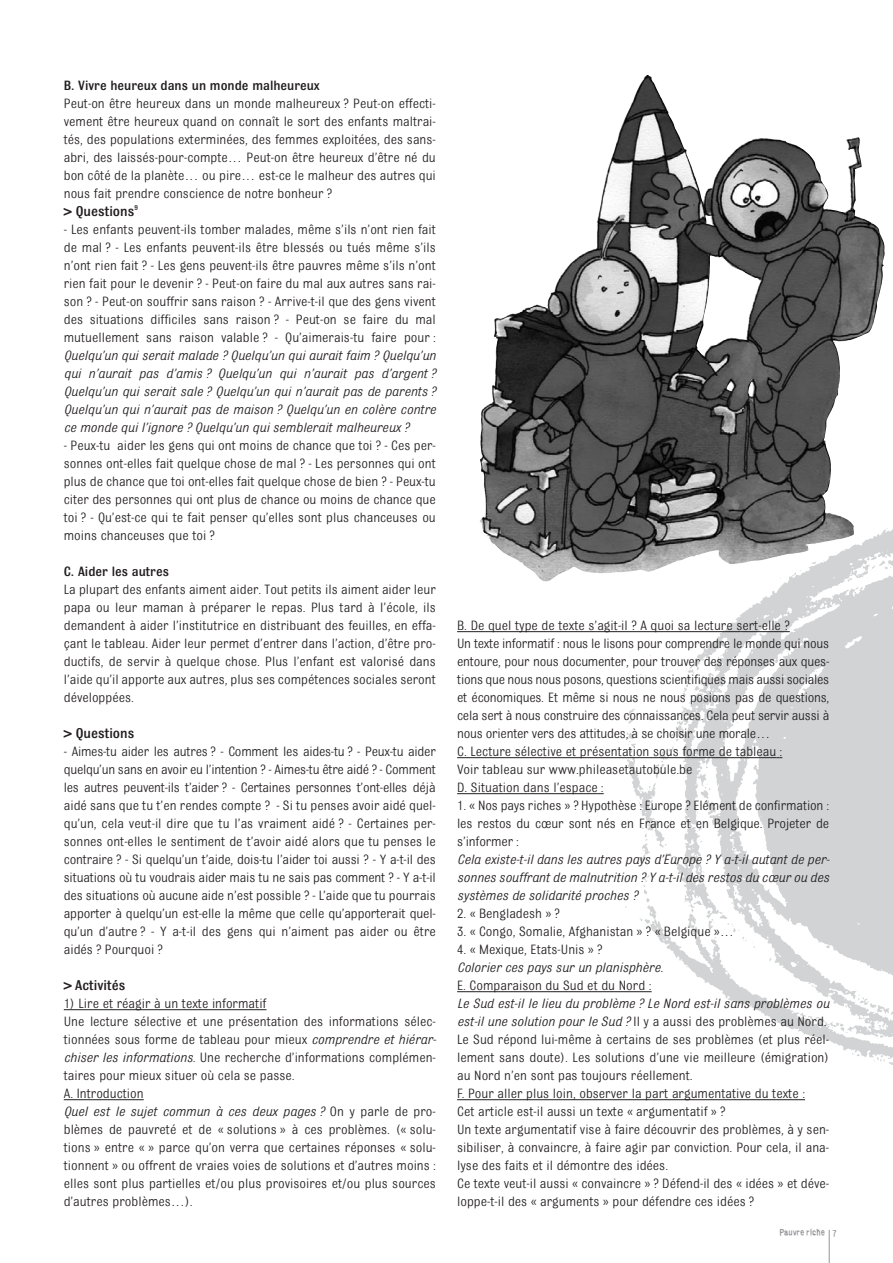
<style>
.page{position:relative;width:893px;height:1263px;background:#fff}
.page>*{position:absolute;margin:0;border:0;box-sizing:border-box;transform-origin:0 0}
.t1{font:500 15px "Bulldog";color:#231f20}
.t2{font:14.25px/18px "Bulldog";color:#231f20;text-align:justify}
.t3{font:14.25px/18px "Bulldog";letter-spacing:-.02em;color:#231f20}
.t4{font:italic 14.25px/18px "Bulldog";color:#231f20;text-align:justify}
.t5{font:500 14.25px "Bulldog";color:#231f20}
.t6{font:9px "Bull Inked";color:#939598}
.s1{font-style:italic}
</style>
<div class="page">
<hr style="left:829px;top:1230px;width:1px;height:33px;background:#939598">
<hr style="left:64px;top:1009px;width:202px;height:1px;background:#231f20">
<hr style="left:64px;top:1099px;width:80px;height:1px;background:#231f20">
<img style="left:480px;top:137px;width:405px;height:445px">
<img style="left:595px;top:409px;width:298px;height:692px">
<hr style="left:457px;top:631px;width:333px;height:1px;background:#231f20">
<hr style="left:457px;top:757px;width:319px;height:1px;background:#231f20">
<hr style="left:457px;top:793px;width:141px;height:1px;background:#231f20">
<hr style="left:457px;top:991px;width:195px;height:1px;background:#231f20">
<hr style="left:457px;top:1099px;width:348px;height:1px;background:#231f20">
<p class="t5" style="left:64px;top:81px;width:257px">B. Vivre heureux dans un monde malheureux</p>
<p class="t2" style="left:64px;top:95px;width:374px">Peut-on être heureux dans un monde malheureux ? Peut-on effecti&shy;vement être heureux quand on connaît le sort des enfants maltrai&shy;tés, des populations exterminées, des femmes exploitées, des sans&shy;abri, des laissés-pour-compte… Peut-on être heureux d’être né du bon côté de la planète… ou pire… est-ce le malheur des autres qui nous fait prendre conscience de notre bonheur ?</p>
<p class="t1" style="left:64px;top:206px;width:76px">&gt; Questions<sup>9</sup></p>
<p class="t2" style="left:64px;top:221px;width:374px">- Les enfants peuvent-ils tomber malades, même s’ils n’ont rien fait de mal ? - Les enfants peuvent-ils être blessés ou tués même s’ils n’ont rien fait ? - Les gens peuvent-ils être pauvres même s’ils n’ont rien fait pour le devenir ? - Peut-on faire du mal aux autres sans rai&shy;son ? - Peut-on souffrir sans raison ? - Arrive-t-il que des gens vivent des situations difficiles sans raison ? - Peut-on se faire du mal mutuellement sans raison valable ? - Qu’aimerais-tu faire pour :</p>
<p class="t4" style="left:64px;top:347px;width:374px">Quelqu’un qui serait malade ? Quelqu’un qui aurait faim ? Quelqu’un qui n’aurait pas d’amis ? Quelqu’un qui n’aurait pas d’argent ?<br>Quelqu’un qui serait sale ? Quelqu’un qui n’aurait pas de parents ?<br>Quelqu’un qui n’aurait pas de maison ? Quelqu’un en colère contre ce monde qui l’ignore ? Quelqu’un qui semblerait malheureux ?</p>
<p class="t2" style="left:64px;top:437px;width:374px">- Peux-tu aider les gens qui ont moins de chance que toi ? - Ces per&shy;sonnes ont-elles fait quelque chose de mal ? - Les personnes qui ont plus de chance que toi ont-elles fait quelque chose de bien ? - Peux-tu citer des personnes qui ont plus de chance ou moins de chance que toi ? - Qu’est-ce qui te fait penser qu’elles sont plus chanceuses ou moins chanceuses que toi ?</p>
<p class="t5" style="left:64px;top:567px;width:107px">C. Aider les autres</p>
<p class="t2" style="left:64px;top:581px;width:374px">La plupart des enfants aiment aider. Tout petits ils aiment aider leur papa ou leur maman à préparer le repas. Plus tard à l’école, ils demandent à aider l’institutrice en distribuant des feuilles, en effa&shy;çant le tableau. Aider leur permet d’entrer dans l’action, d’être pro&shy;ductifs, de servir à quelque chose. Plus l’enfant est valorisé dans l’aide qu’il apporte aux autres, plus ses compétences sociales seront développées.</p>
<p class="t1" style="left:64px;top:728px;width:72px">&gt; Questions</p>
<p class="t2" style="left:64px;top:743px;width:374px">- Aimes-tu aider les autres ? - Comment les aides-tu ? - Peux-tu aider quelqu’un sans en avoir eu l’intention ? - Aimes-tu être aidé ? - Comment les autres peuvent-ils t’aider ? - Certaines personnes t’ont-elles déjà aidé sans que tu t’en rendes compte ? - Si tu penses avoir aidé quel&shy;qu’un, cela veut-il dire que tu l’as vraiment aidé ? - Certaines per&shy;sonnes ont-elles le sentiment de t’avoir aidé alors que tu penses le contraire ? - Si quelqu’un t’aide, dois-tu l’aider toi aussi ? - Y a-t-il des situations où tu voudrais aider mais tu ne sais pas comment ? - Y a-t-il des situations où aucune aide n’est possible ? - L’aide que tu pourrais apporter à quelqu’un est-elle la même que celle qu’apporterait quel&shy;qu’un d’autre ? - Y a-t-il des gens qui n’aiment pas aider ou être aidés ? Pourquoi ?</p>
<p class="t1" style="left:64px;top:980px;width:63px">&gt; Activités</p>
<p class="t2" style="left:64px;top:995px;width:374px;text-align:left">1) Lire et réagir à un texte informatif<br>Une lecture sélective et une présentation des informations sélec&shy;tionnées sous forme de tableau pour mieux <span class="s1">comprendre et hiérar&shy;chiser les informations</span>. Une recherche d’informations complémen&shy;taires pour mieux situer où cela se passe.<br>A. Introduction<br><span class="s1">Quel est le sujet commun à ces deux pages ?</span> On y parle de pro&shy;blèmes de pauvreté et de « solutions » à ces problèmes. (« solu&shy;tions » entre « » parce qu’on verra que certaines réponses « solu&shy;tionnent » ou offrent de vraies voies de solutions et d’autres moins : elles sont plus partielles et/ou plus provisoires et/ou plus sources d’autres problèmes…).</p>
<p class="t3" style="left:457px;top:617px;width:374px">B. De quel type de texte s’agit-il ? A quoi sa lecture sert-elle ?<br>Un texte informatif : nous le lisons pour comprendre le monde qui nous entoure, pour nous documenter, pour trouver des réponses aux ques&shy;tions que nous nous posons, questions scientifiques mais aussi sociales et économiques. Et même si nous ne nous posions pas de questions, cela sert à nous construire des connaissances. Cela peut servir aussi à nous orienter vers des attitudes, à se choisir une morale…<br>C. Lecture sélective et présentation sous forme de tableau :<br>Voir tableau sur www.phileasetautobule.be<br>D. Situation dans l’espace :</p>
<p class="t2" style="left:457px;top:797px;width:374px">1. « Nos pays riches » ? Hypothèse : Europe ? Elément de confirmation : les restos du cœur sont nés en France et en Belgique. Projeter de s’informer :</p>
<p class="t4" style="left:457px;top:851px;width:374px">Cela existe-t-il dans les autres pays d’Europe ? Y a-t-il autant de per&shy;sonnes souffrant de malnutrition ? Y a-t-il des restos du cœur ou des systèmes de solidarité proches ?</p>
<p class="t2" style="left:457px;top:905px;width:104px">2. « Bengladesh » ?</p>
<p class="t2" style="left:457px;top:923px;width:279px">3. « Congo, Somalie, Afghanistan » ? « Belgique »…</p>
<p class="t2" style="left:457px;top:941px;width:147px">4. « Mexique, Etats-Unis » ?</p>
<p class="t4" style="left:457px;top:959px;width:207px">Colorier ces pays sur un planisphère.</p>
<p class="t2" style="left:457px;top:977px;width:196px">E. Comparaison du Sud et du Nord :</p>
<p class="t2" style="left:457px;top:995px;width:374px;text-align:left"><span class="s1">Le Sud est-il le lieu du problème ? Le Nord est-il sans problèmes ou est-il une solution pour le Sud ?</span> Il y a aussi des problèmes au Nord.<br>Le Sud répond lui-même à certains de ses problèmes (et plus réel&shy;lement sans doute). Les solutions d’une vie meilleure (émigration) au Nord n’en sont pas toujours réellement.<br>F. Pour aller plus loin, observer la part argumentative du texte :<br>Cet article est-il aussi un texte « argumentatif » ?<br>Un texte argumentatif vise à faire découvrir des problèmes, à y sen&shy;sibiliser, à convaincre, à faire agir par conviction. Pour cela, il ana&shy;lyse des faits et il démontre des idées.<br>Ce texte veut-il aussi « convaincre » ? Défend-il des « idées » et déve&shy;loppe-t-il des « arguments » pour défendre ces idées ?</p>
<p class="t6" style="left:780px;top:1229px;width:58px">Pauvre riche 7</p>
</div>
